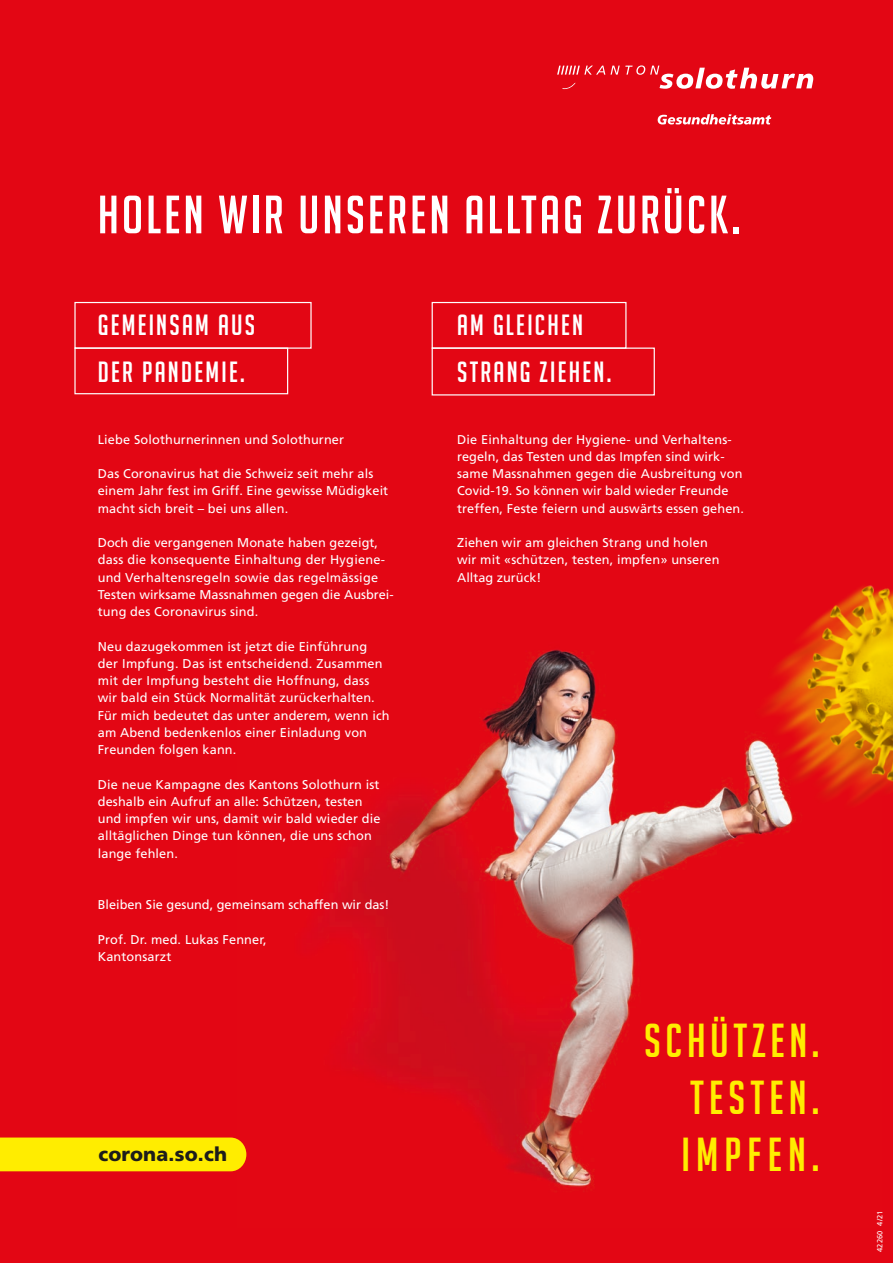
<style>
.page{position:relative;width:893px;height:1263px;background:#e30614}
.page>*{position:absolute;margin:0;border:0;box-sizing:border-box;transform-origin:0 0}
.t1{font:52.5px "Big Noodle Titling";letter-spacing:.06em;color:#fff}
.t2{font:46.5px/57px "Big Noodle Titling";letter-spacing:.11em;color:#ffed00;text-align:justify}
.t3{font:28.5px/46.5px "Big Noodle Titling";letter-spacing:.08em;color:#fff}
.t4{font:900 19.5px "Frutiger";letter-spacing:.01em;color:#1d1d1b}
.t5{font:12.75px/17.2px "Frutiger CE";letter-spacing:.01em;color:#fff}
.t6{font:7.5px "Frutiger CE";letter-spacing:.025em;color:#fff}
</style>
<div class="page">
<img style="left:246px;top:649px;width:481px;height:541px">
<div style="left:0;top:1137px;width:246px;height:34px;background:#ffed00"></div>
<svg style="left:557px;top:65px;width:256px;height:24px"></svg>
<svg style="left:658px;top:114px;width:113px;height:10px"></svg>
<img style="left:727px;top:585px;width:166px;height:259px">
<div style="left:74px;top:302px;width:238px;height:47px;border:1px solid #fff"></div>
<div style="left:74px;top:348px;width:214px;height:46px;border:1px solid #fff"></div>
<div style="left:432px;top:302px;width:194px;height:47px;border:1px solid #fff"></div>
<div style="left:432px;top:348px;width:223px;height:47px;border:1px solid #fff"></div>
<h1 class="t1" style="left:98px;top:186px;width:644px">HOLEN WIR UNSEREN ALLTAG ZURÜCK.</h1>
<h3 class="t3" style="left:98px;top:302px;width:159px">GEMEINSAM AUS<br>DER PANDEMIE.</h3>
<h3 class="t3" style="left:457px;top:302px;width:156px">AM GLEICHEN<br>STRANG ZIEHEN.</h3>
<p class="t5" style="left:98px;top:430px;width:248px">Liebe Solothurnerinnen und Solothurner</p>
<p class="t5" style="left:98px;top:465px;width:292px">Das Coronavirus hat die Schweiz seit mehr als einem Jahr fest im Griff. Eine gewisse Müdigkeit macht sich breit – bei uns allen.</p>
<p class="t5" style="left:98px;top:534px;width:297px">Doch die vergangenen Monate haben gezeigt, dass die konsequente Einhaltung der Hygiene&shy;und Verhaltensregeln sowie das regelmässige Testen wirksame Massnahmen gegen die Ausbrei&shy;tung des Coronavirus sind.</p>
<p class="t5" style="left:98px;top:637px;width:293px">Neu dazugekommen ist jetzt die Einführung der Impfung. Das ist entscheidend. Zusammen mit der Impfung besteht die Hoffnung, dass wir bald ein Stück Normalität zurückerhalten.<br>Für mich bedeutet das unter anderem, wenn ich am Abend bedenkenlos einer Einladung von Freunden folgen kann.</p>
<p class="t5" style="left:98px;top:775px;width:284px">Die neue Kampagne des Kantons Solothurn ist deshalb ein Aufruf an alle: Schützen, testen und impfen wir uns, damit wir bald wieder die alltäglichen Dinge tun können, die uns schon lange fehlen.</p>
<p class="t5" style="left:98px;top:896px;width:293px">Bleiben Sie gesund, gemeinsam schaffen wir das!</p>
<p class="t5" style="left:98px;top:931px;width:171px">Prof. Dr. med. Lukas Fenner,<br>Kantonsarzt</p>
<h3 class="t4" style="left:98px;top:1142px;width:130px">corona.so.ch</h3>
<p class="t5" style="left:457px;top:430px;width:288px">Die Einhaltung der Hygiene- und Verhaltens&shy;regeln, das Testen und das Impfen sind wirk&shy;same Massnahmen gegen die Ausbreitung von Covid-19. So können wir bald wieder Freunde treffen, Feste feiern und auswärts essen gehen.</p>
<p class="t5" style="left:457px;top:534px;width:264px">Ziehen wir am gleichen Strang und holen wir mit «schützen, testen, impfen» unseren<br>Alltag zurück!</p>
<h2 class="t2" style="left:681px;top:1012px;width:140px;text-indent:-37px">SCHÜTZEN.<br>TESTEN.<br>IMPFEN.</h2>
<p class="t6" style="left:876px;top:1252px;width:43px;rotate:-90deg">42260 4/21</p>
</div>
